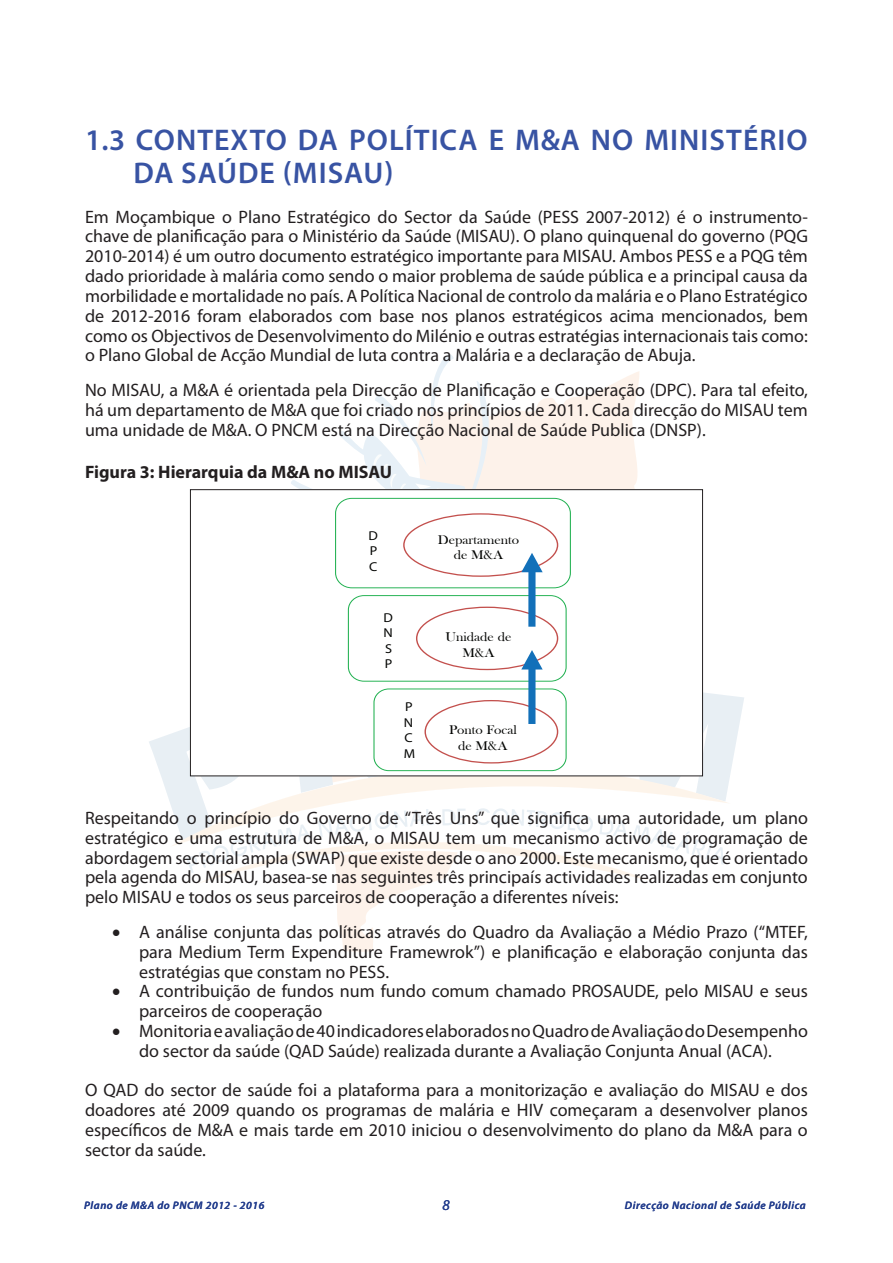
<style>
.page{position:relative;width:893px;height:1263px;background:#fff}
.page>*{position:absolute;margin:0;border:0;box-sizing:border-box;transform-origin:0 0}
.t1{font:600 30px/33px "Myriad Pro";letter-spacing:.035em;color:#3853a3}
.t2{font:18px/19.8px "Myriad Pro";color:#231f20;text-align:justify}
.t3{font:700 18px "Myriad Pro";color:#231f20}
.t4{font:italic 15px "Myriad Pro";color:#253f8e}
.t5{font:12.9px/15.6px "Bask Old Face";letter-spacing:-.005em;color:#040503;text-align:center;scale:1.1 1}
.t6{font:12.9px/15.6px "Myriad Pro";color:#040503;text-align:justify;scale:1.1 1}
.t7{font:italic 600 10.95px "Myriad Pro";letter-spacing:.05em;color:#253f8e}
</style>
<div class="page">
<svg style="left:337px;top:371px;width:302px;height:581px"></svg>
<svg style="left:149px;top:669px;width:595px;height:133px"></svg>
<svg style="left:170px;top:739px;width:561px;height:145px"></svg>
<svg style="left:186px;top:824px;width:126px;height:49px"></svg>
<svg style="left:318px;top:809px;width:116px;height:28px"></svg>
<svg style="left:442px;top:809px;width:24px;height:16px"></svg>
<svg style="left:475px;top:808px;width:118px;height:24px"></svg>
<svg style="left:599px;top:818px;width:125px;height:47px"></svg>
<svg style="left:291px;top:354px;width:265px;height:135px"></svg>
<div style="left:190px;top:490px;width:513px;height:286px;background:#fff"></div>
<div style="left:348px;top:595px;width:218px;height:86px;background:#fff;border:1px solid #1fb04f;border-radius:15px"></div>
<svg style="left:373px;top:688px;width:194px;height:83px"></svg>
<div style="left:438px;top:720px;width:90px;height:27px;background:#fff"></div>
<div style="left:529px;top:569px;width:6px;height:58px;background:#1270b9"></div>
<svg style="left:335px;top:454px;width:236px;height:134px"></svg>
<div style="left:400px;top:697px;width:21px;height:70px;background:#fff"></div>
<div style="left:529px;top:666px;width:6px;height:58px;background:#1270b9"></div>
<svg style="left:416px;top:606px;width:143px;height:63px"></svg>
<div style="left:361px;top:526px;width:26px;height:54px;background:#fff"></div>
<div style="left:190px;top:489px;width:513px;height:287px;border:1px solid #231f20"></div>
<h1 class="t1" style="left:133px;top:123px;width:676px;text-indent:-48px">1.3 CONTEXTO DA POLÍTICA E M&amp;A NO MINISTÉRIO<br>DA SAÚDE (MISAU)</h1>
<p class="t2" style="left:85px;top:206px;width:724px">Em Moçambique o Plano Estratégico do Sector da Saúde (PESS 2007-2012) é o instrumento&shy;chave de planificação para o Ministério da Saúde (MISAU). O plano quinquenal do governo (PQG 2010-2014) é um outro documento estratégico importante para MISAU. Ambos PESS e a PQG têm dado prioridade à malária como sendo o maior problema de saúde pública e a principal causa da morbilidade e mortalidade no país. A Política Nacional de controlo da malária e o Plano Estratégico de 2012-2016 foram elaborados com base nos planos estratégicos acima mencionados, bem como os Objectivos de Desenvolvimento do Milénio e outras estratégias internacionais tais como: o Plano Global de Acção Mundial de luta contra a Malária e a declaração de Abuja.</p>
<p class="t2" style="left:85px;top:380px;width:724px">No MISAU, a M&amp;A é orientada pela Direcção de Planificação e Cooperação (DPC). Para tal efeito, há um departamento de M&amp;A que foi criado nos princípios de 2011. Cada direcção do MISAU tem uma unidade de M&amp;A. O PNCM está na Direcção Nacional de Saúde Publica (DNSP).</p>
<p class="t3" style="left:85px;top:460px;width:309px">Figura 3: Hierarquia da M&amp;A no MISAU</p>
<p class="t6" style="left:368px;top:528px;width:10px">D P C</p>
<p class="t6" style="left:383px;top:609px;width:10px">D N S P</p>
<p class="t6" style="left:404px;top:699px;width:12px;text-align:left">P<br>N<br>C<br>M</p>
<p class="t5" style="left:438px;top:532px;width:75px">Departamento de M&amp;A</p>
<p class="t5" style="left:446px;top:629px;width:61px">Unidade de<br>M&amp;A</p>
<p class="t5" style="left:449px;top:723px;width:63px">Ponto Focal de M&amp;A</p>
<p class="t2" style="left:85px;top:808px;width:724px">Respeitando o princípio do Governo de “Três Uns” que significa uma autoridade, um plano estratégico e uma estrutura de M&amp;A, o MISAU tem um mecanismo activo de programação de abordagem sectorial ampla (SWAP) que existe desde o ano 2000. Este mecanismo, que é orientado pela agenda do MISAU, basea-se nas seguintes três principaís actividades realizadas em conjunto pelo MISAU e todos os seus parceiros de cooperação a diferentes níveis:</p>
<p class="t2" style="left:139px;top:922px;width:670px;text-indent:-27px">• A análise conjunta das políticas através do Quadro da Avaliação a Médio Prazo (“MTEF, para Medium Term Expenditure Framewrok”) e planificação e elaboração conjunta das estratégias que constam no PESS.</p>
<p class="t2" style="left:139px;top:981px;width:670px;text-indent:-27px">• A contribuição de fundos num fundo comum chamado PROSAUDE, pelo MISAU e seus parceiros de cooperação</p>
<p class="t2" style="left:112px;top:1021px;width:697px;text-align:center">• Monitoria e avaliação de 40 indicadores elaborados no Quadro de Avaliação do Desempenho do sector da saúde (QAD Saúde) realizada durante a Avaliação Conjunta Anual (ACA).</p>
<p class="t2" style="left:85px;top:1080px;width:724px">O QAD do sector de saúde foi a plataforma para a monitorização e avaliação do MISAU e dos doadores até 2009 quando os programas de malária e HIV começaram a desenvolver planos específicos de M&amp;A e mais tarde em 2010 iniciou o desenvolvimento do plano da M&amp;A para o sector da saúde.</p>
<p class="t7" style="left:84px;top:1198px;width:182px">Plano de M&amp;A do PNCM 2012 - 2016</p>
<p class="t4" style="left:442px;top:1196px;width:9px">8</p>
<p class="t7" style="left:625px;top:1198px;width:183px">Direcção Nacional de Saúde Pública</p>
</div>
